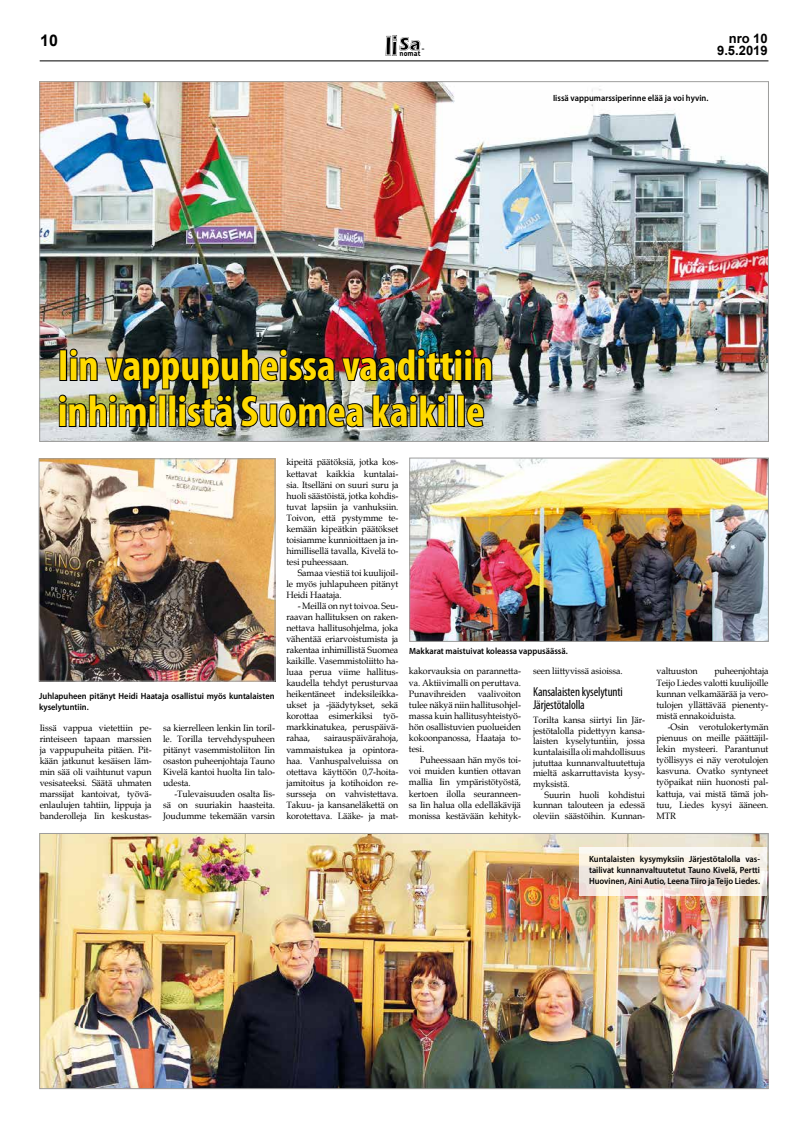
<style>
.page{position:relative;width:794px;height:1134px;background:#fff}
.page>*{position:absolute;margin:0;border:0;box-sizing:border-box;transform-origin:0 0}
.t1{font:700 condensed 44px/46px "Myriad Pro";color:#ffda00}
.t2{font:700 16px "Arial";color:#000}
.t3{font:condensed 13px/13.2px "Myriad Pro";letter-spacing:-.01em;color:#000;scale:.96 1}
.t4{font:700 13px/12px "Arial";color:#000;text-align:right}
.t5{font:9.2px/11px "Book Antiqua";letter-spacing:-.01em;color:#000;text-align:justify;scale:.96 1}
.t6{font:600 9px/10.8px "Myriad Pro";color:#000;scale:.94 1}
.t7{font:700 7.5px "Chevin";color:#000}
.t8{font:700 6.6px "Chevin";color:#000}
</style>
<div class="page">
<hr style="left:40px;top:60px;width:728px;height:1px;background:#000">
<svg style="left:386px;top:35px;width:35px;height:21px"></svg>
<img style="left:41px;top:835px;width:725px;height:252px">
<div style="left:39px;top:833px;width:729px;height:256px;border:1px solid #9d9d9c"></div>
<svg style="left:579px;top:847px;width:188px;height:49px"></svg>
<img style="left:41px;top:83px;width:725px;height:357px">
<img style="left:58px;top:348px;width:435px;height:80px">
<img style="left:411px;top:460px;width:355px;height:180px">
<div style="left:409px;top:458px;width:359px;height:184px;border:1px solid #9d9d9c"></div>
<img style="left:41px;top:460px;width:232px;height:219px">
<div style="left:39px;top:458px;width:236px;height:223px;border:1px solid #9d9d9c"></div>
<h2 class="t2" style="left:40px;top:29px;width:19px">10</h2>
<p class="t8" style="left:421px;top:44px;width:5px">-</p>
<p class="t7" style="left:399px;top:49px;width:22px">nomat</p>
<h3 class="t4" style="left:717px;top:33px;width:52px">nro 10<br>9.5.2019</h3>
<p class="t6" style="left:553px;top:93px;width:167px">Iissä vappumarssiperinne elää ja voi hyvin.</p>
<h1 class="t1" style="left:58px;top:341px;width:437px">Iin vappupuheissa vaadittiin inhimillistä Suomea kaikille</h1>
<p class="t6" style="left:39px;top:691px;width:252px">Juhlapuheen pitänyt Heidi Haataja osallistui myös kuntalaisten kyselytuntiin.</p>
<p class="t5" style="left:40px;top:722px;width:118px">Iissä vappua vietettiin pe&shy;rinteiseen tapaan marssien ja vappupuheita pitäen. Pit&shy;kään jatkunut kesäisen läm&shy;min sää oli vaihtunut vapun vesisateeksi. Säätä uhmaten marssijat kantoivat, työvä&shy;enlaulujen tahtiin, lippuja ja banderolleja Iin keskustas-</p>
<p class="t5" style="left:163px;top:722px;width:118px">sa kierrelleen lenkin Iin toril&shy;le. Torilla tervehdyspuheen pitänyt vasemmistoliiton Iin osaston puheenjohtaja Tauno Kivelä kantoi huolta Iin talo&shy;udesta.</p>
<p class="t5" style="left:163px;top:788px;width:118px;text-indent:11px">-Tulevaisuuden osalta Iis&shy;sä on suuriakin haasteita.<br>Joudumme tekemään varsin</p>
<p class="t5" style="left:286px;top:457px;width:118px">kipeitä päätöksiä, jotka kos&shy;kettavat kaikkia kuntalai&shy;sia. Itselläni on suuri suru ja huoli säästöistä, jotka kohdis&shy;tuvat lapsiin ja vanhuksiin.<br>Toivon, että pystymme te&shy;kemään kipeätkin päätökset toisiamme kunnioittaen ja in&shy;himillisellä tavalla, Kivelä to&shy;tesi puheessaan.</p>
<p class="t5" style="left:286px;top:567px;width:118px;text-indent:11px">Samaa viestiä toi kuulijoil&shy;le myös juhlapuheen pitänyt Heidi Haataja.</p>
<p class="t5" style="left:286px;top:600px;width:118px;text-indent:11px">- Meillä on nyt toivoa. Seu&shy;raavan hallituksen on raken&shy;nettava hallitusohjelma, joka vähentää eriarvoistumista ja rakentaa inhimillistä Suomea kaikille. Vasemmistoliitto ha&shy;luaa perua viime hallitus&shy;kaudella tehdyt perusturvaa heikentäneet indeksileikka&shy;ukset ja -jäädytykset, sekä korottaa esimerkiksi työ&shy;markkinatukea, peruspäivä&shy;rahaa,</p>
<p class="t5" style="left:286px;top:733px;width:118px;text-indent:38px">sairauspäivärahoja, vammaistukea ja opintora&shy;haa. Vanhuspalveluissa on otettava käyttöön 0,7-hoita&shy;jamitoitus ja kotihoidon re&shy;sursseja on vahvistettava.<br>Takuu- ja kansaneläkettä on korotettava. Lääke- ja mat-</p>
<p class="t6" style="left:409px;top:645px;width:170px">Makkarat maistuivat koleassa vappusäässä.</p>
<p class="t5" style="left:409px;top:665px;width:118px">kakorvauksia on parannetta&shy;va. Aktiivimalli on peruttava.<br>Punavihreiden</p>
<p class="t5" style="left:409px;top:688px;width:118px;text-indent:69px">vaalivoiton tulee näkyä niin hallitusohjel&shy;massa kuin hallitusyhteistyö&shy;hön osallistuvien puolueiden kokoonpanossa, Haataja to&shy;tesi.</p>
<p class="t5" style="left:409px;top:754px;width:118px;text-indent:11px">Puheessaan hän myös toi&shy;voi muiden kuntien ottavan mallia Iin ympäristötyöstä, kertoen ilolla seuranneen&shy;sa Iin halua olla edelläkävijä monissa kestävään kehityk-</p>
<p class="t5" style="left:533px;top:665px;width:95px">seen liittyvissä asioissa.</p>
<h3 class="t3" style="left:533px;top:685px;width:95px">Kansalaisten kyselytunti<br>Järjestötalolla</h3>
<p class="t5" style="left:533px;top:714px;width:118px;line-height:10.7px">Torilta kansa siirtyi Iin Jär&shy;jestötalolla pidettyyn kansa&shy;laisten kyselytuntiin, jossa kuntalaisilla oli mahdollisuus jututtaa kunnanvaltuutettuja mieltä askarruttavista kysy&shy;myksistä.</p>
<p class="t5" style="left:533px;top:789px;width:118px;line-height:10.7px;text-indent:11px">Suurin huoli kohdistui kunnan talouteen ja edessä oleviin säästöihin. Kunnan-</p>
<p class="t5" style="left:656px;top:665px;width:45px">valtuuston</p>
<p class="t5" style="left:656px;top:665px;width:118px;text-indent:58px">puheenjohtaja Teijo Liedes valotti kuulijoille kunnan velkamäärää ja vero&shy;tulojen yllättävää pienenty&shy;mistä ennakoiduista.</p>
<p class="t5" style="left:656px;top:721px;width:118px;text-indent:11px">-Osin verotulokertymän pienuus on meille päättäjil&shy;lekin mysteeri. Parantunut työllisyys ei näy verotulojen kasvuna. Ovatko syntyneet työpaikat niin huonosti pal&shy;kattuja, vai mistä tämä joh&shy;tuu, Liedes kysyi ääneen.<br>MTR</p>
<p class="t6" style="left:589px;top:854px;width:183px;text-align:justify">Kuntalaisten kysymyksiin Järjestötalolla vas&shy;tailivat kunnanvaltuutetut Tauno Kivelä, Pertti Huovinen, Aini Autio, Leena Tiiro ja Teijo Liedes.</p>
</div>
